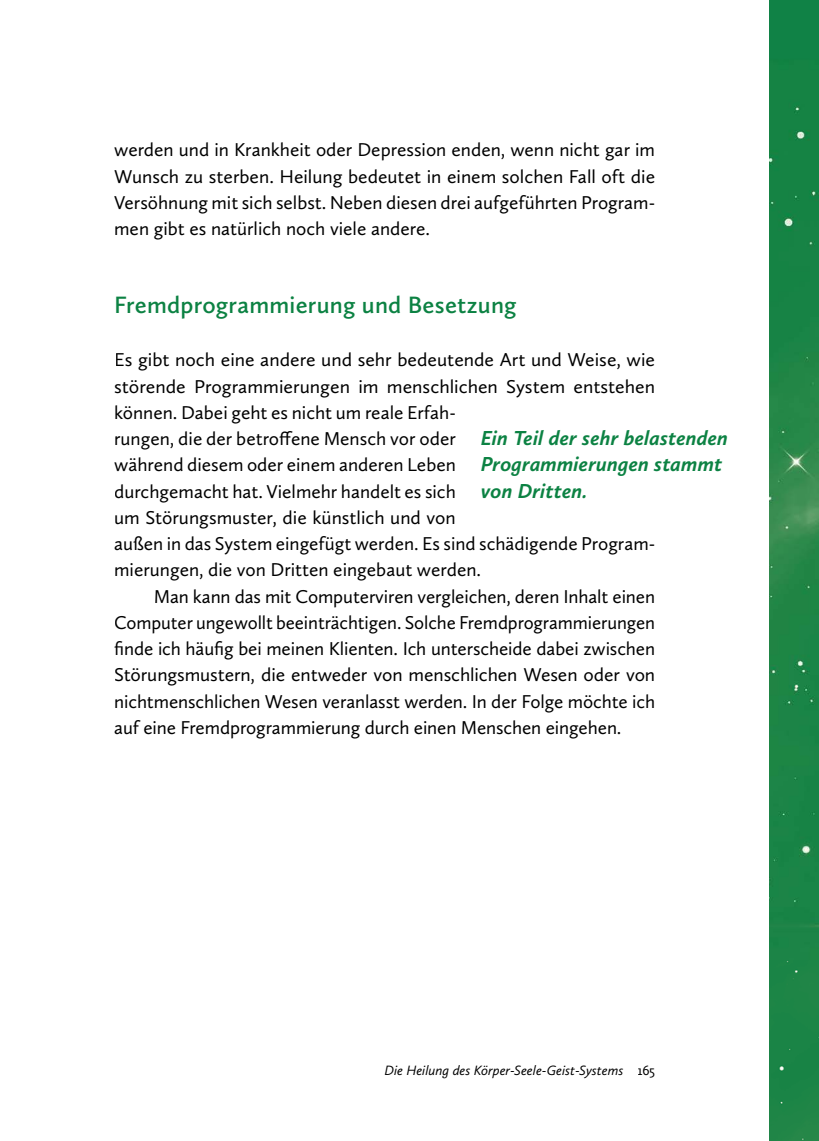
<style>
.page{position:relative;width:819px;height:1141px;background:#fff}
.page>*{position:absolute;margin:0;border:0;box-sizing:border-box;transform-origin:0 0}
.t1{font:600 24.5px "Calluna Sans";letter-spacing:.01em;color:#0c8243}
.t2{font:italic 700 21px/26.2px "Calluna Sans";letter-spacing:.01em;color:#0c8243}
.t3{font:19.25px/26.2px "Calluna Sans";color:#000;text-align:justify}
.t4{font:italic 14px "Calluna Sans";color:#000}
.s1{font-style:normal}
</style>
<div class="page">
<img style="left:769px;top:0;width:50px;height:1141px">
<p class="t3" style="left:114px;top:136px;width:542px">werden und in Krankheit oder Depression enden, wenn nicht gar im Wunsch zu sterben. Heilung bedeutet in einem solchen Fall oft die Versöhnung mit sich selbst. Neben diesen drei aufgeführten Program&shy;men gibt es natürlich noch viele andere.</p>
<p class="t1" style="left:114px;top:289px;width:404px">Fremdprogrammierung und Besetzung</p>
<p class="t3" style="left:114px;top:346px;width:542px;text-align:left">Es gibt noch eine andere und sehr bedeutende Art und Weise, wie störende Programmierungen im menschlichen System entstehen können. Dabei geht es nicht um reale Erfah-<br>rungen, die der betroffene Mensch vor oder<br>während diesem oder einem anderen Leben<br>durchgemacht hat. Vielmehr handelt es sich<br>um Störungsmuster, die künstlich und von<br>außen in das System eingefügt werden. Es sind schädigende Program&shy;mierungen, die von Dritten eingebaut werden.</p>
<p class="t3" style="left:114px;top:583px;width:542px;text-indent:40px">Man kann das mit Computerviren vergleichen, deren Inhalt einen Computer ungewollt beeinträchtigen. Solche Fremdprogrammierungen finde ich häufig bei meinen Klienten. Ich unterscheide dabei zwischen Störungsmustern, die entweder von menschlichen Wesen oder von nichtmenschlichen Wesen veranlasst werden. In der Folge möchte ich auf eine Fremdprogrammierung durch einen Menschen eingehen.</p>
<p class="t2" style="left:480px;top:424px;width:249px">Ein Teil der sehr belastenden<br>Programmierungen stammt von Dritten.</p>
<p class="t4" style="left:384px;top:1062px;width:272px">Die Heilung des Körper-Seele-Geist-Systems <span class="s1">165</span></p>
</div>
